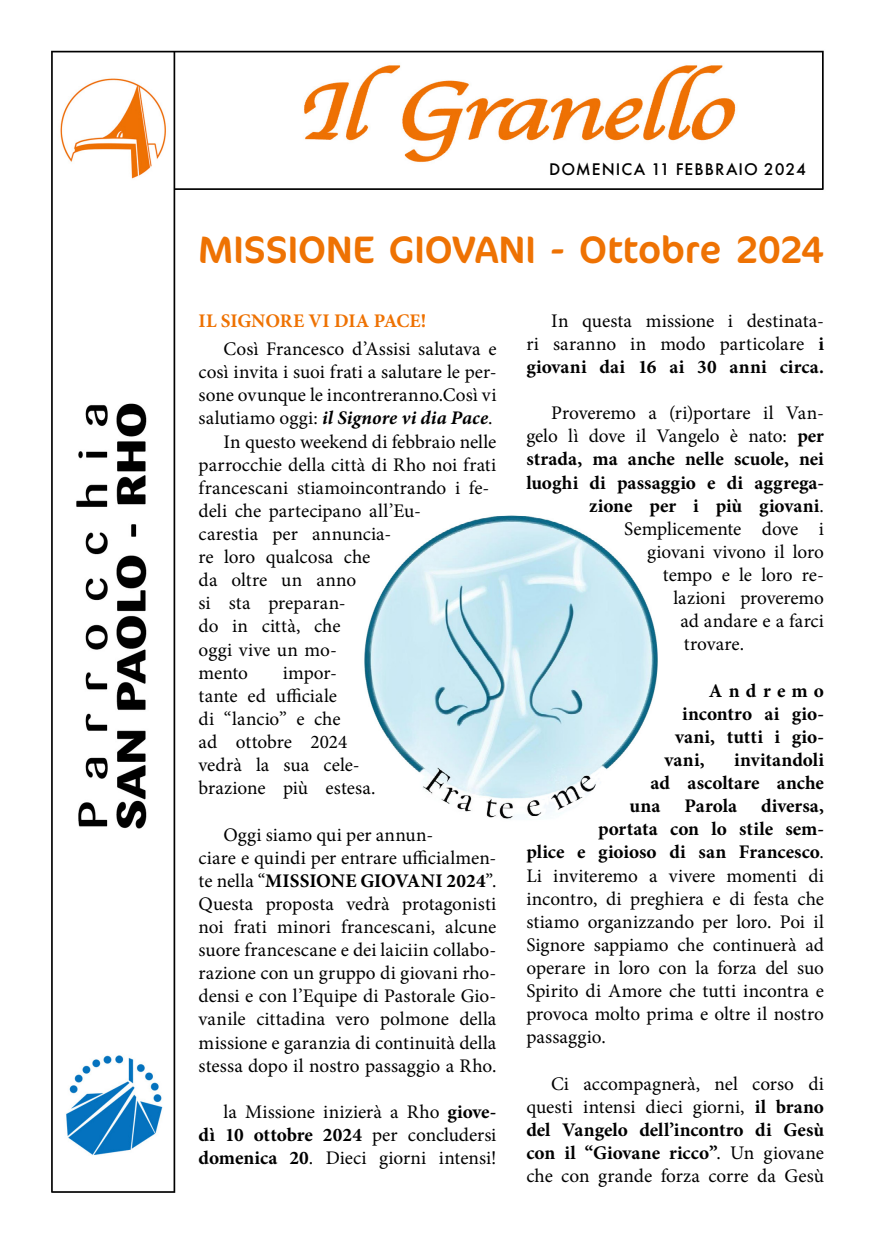
<style>
.page{position:relative;width:874px;height:1241px;background:#fff}
.page>*{position:absolute;margin:0;border:0;box-sizing:border-box;transform-origin:0 0}
.t1{font:38.5px "Cocon Pro";color:#ee7203}
.t2{font:19.25px/23.1px "Minion Pro";color:#000;text-align:justify}
.t3{font:700 19.25px "Minion Pro";letter-spacing:.005em;color:#000}
.t4{font:italic 700 19.25px "Minion Pro";letter-spacing:.005em;color:#000}
.t5{font:700 19.25px "Minion Pro";letter-spacing:-.01em;color:#ee7203}
.t6{font:700 19.25px "Minion Pro";letter-spacing:.32em;color:#000}
.t7{font:500 17.5px "Futura PT";letter-spacing:.06em;color:#000}
.s1{font-weight:400;font-style:normal}
.s2{font-weight:700}
.s3{font-weight:400}
</style>
<div class="page">
<img style="left:51px;top:50px;width:773px;height:1143px">
<img style="left:358px;top:508px;width:306px;height:315px">
<p class="t7" style="left:549px;top:158px;width:258px">DOMENICA 11 FEBBRAIO 2024</p>
<h1 class="t1" style="left:198px;top:224px;width:627px">MISSIONE GIOVANI - Ottobre 2024</h1>
<p class="t5" style="left:198px;top:307px;width:229px">IL SIGNORE VI DIA PACE!</p>
<p class="t2" style="left:223px;top:337px;width:274px">Così Francesco d’Assisi salutava e</p>
<p class="t2" style="left:198px;top:360px;width:299px">così invita i suoi frati a salutare le per-</p>
<p class="t2" style="left:198px;top:383px;width:299px">sone ovunque le incontreranno.Così vi</p>
<p class="t4" style="left:198px;top:404px;width:295px"><span class="s1">salutiamo oggi:</span> il Signore vi dia Pace<span class="s1">.</span></p>
<p class="t2" style="left:223px;top:430px;width:274px">In questo weekend di febbraio nelle</p>
<p class="t2" style="left:198px;top:453px;width:299px">parrocchie della città di Rho noi frati</p>
<p class="t2" style="left:198px;top:476px;width:292px">francescani stiamoincontrando i fe-</p>
<p class="t2" style="left:198px;top:499px;width:224px">deli che partecipano all’Eu-</p>
<p class="t2" style="left:198px;top:522px;width:194px">carestia per annuncia-</p>
<p class="t2" style="left:198px;top:545px;width:173px">re loro qualcosa che</p>
<p class="t2" style="left:198px;top:568px;width:159px">da oltre un anno</p>
<p class="t2" style="left:198px;top:591px;width:148px">si sta preparan-</p>
<p class="t2" style="left:198px;top:614px;width:143px">do in città, che</p>
<p class="t2" style="left:198px;top:638px;width:140px">oggi vive un mo-</p>
<p class="t2" style="left:198px;top:661px;width:51px">mento</p>
<p class="t2" style="left:198px;top:661px;width:178px;text-align:left;text-indent:84px">impor&shy;tante ed ufficiale<br>di “lancio” e che<br>ad ottobre 2024 vedrà la sua cele&shy;brazione più estesa.</p>
<p class="t2" style="left:198px;top:822px;width:299px;text-align:left;text-indent:25px">Oggi siamo qui per annun-<br>ciare e quindi per entrare ufficialmen&shy;te nella “<span class="s2">MISSIONE GIOVANI 2024</span>”.<br>Questa proposta vedrà protagonisti noi frati minori francescani, alcune suore francescane e dei laiciin collabo&shy;razione con un gruppo di giovani rho&shy;densi e con l’Equipe di Pastorale Gio&shy;vanile cittadina vero polmone della missione e garanzia di continuità della stessa dopo il nostro passaggio a Rho.</p>
<p class="t2" style="left:198px;top:1100px;width:299px;text-indent:25px">la Missione inizierà a Rho <span class="s2">giove&shy;dì 10 ottobre 2024</span> per concludersi <span class="s2">domenica 20</span>. Dieci giorni intensi!</p>
<p class="t2" style="left:526px;top:309px;width:299px;text-indent:25px">In questa missione i destinata&shy;ri saranno in modo particolare <span class="s2">i giovani dai 16 ai 30 anni circa.</span></p>
<p class="t2" style="left:551px;top:401px;width:274px">Proveremo a (ri)portare il Van-</p>
<p class="t2" style="left:526px;top:424px;width:299px">gelo lì dove il Vangelo è nato: <span class="s2">per</span></p>
<p class="t3" style="left:526px;top:445px;width:299px">strada, ma anche nelle scuole, nei</p>
<p class="t3" style="left:526px;top:469px;width:299px">luoghi di passaggio e di aggrega-</p>
<p class="t3" style="left:589px;top:492px;width:236px">zione per i più giovani<span class="s3">.</span></p>
<p class="t2" style="left:624px;top:517px;width:201px">Semplicemente dove i</p>
<p class="t2" style="left:646px;top:540px;width:178px">giovani vivono il loro</p>
<p class="t2" style="left:662px;top:563px;width:163px">tempo e le loro re-</p>
<p class="t2" style="left:673px;top:586px;width:152px">lazioni proveremo</p>
<p class="t2" style="left:680px;top:609px;width:145px">ad andare e a farci</p>
<p class="t2" style="left:683px;top:632px;width:62px">trovare.</p>
<p class="t6" style="left:708px;top:676px;width:117px">Andremo</p>
<p class="t3" style="left:681px;top:700px;width:143px">incontro ai gio-</p>
<p class="t3" style="left:674px;top:723px;width:150px">vani, tutti i gio-</p>
<p class="t3" style="left:664px;top:746px;width:41px">vani,</p>
<p class="t3" style="left:733px;top:746px;width:91px">invitandoli</p>
<p class="t3" style="left:650px;top:769px;width:175px">ad ascoltare anche</p>
<p class="t3" style="left:629px;top:792px;width:196px">una Parola diversa,</p>
<p class="t3" style="left:597px;top:815px;width:227px">portata con lo stile sem-</p>
<p class="t3" style="left:526px;top:838px;width:299px">plice e gioioso di san Francesco<span class="s3">.</span></p>
<p class="t2" style="left:526px;top:863px;width:299px">Li inviteremo a vivere momenti di</p>
<p class="t2" style="left:526px;top:886px;width:299px">incontro, di preghiera e di festa che</p>
<p class="t2" style="left:526px;top:910px;width:299px">stiamo organizzando per loro. Poi il</p>
<p class="t2" style="left:526px;top:933px;width:299px">Signore sappiamo che continuerà ad</p>
<p class="t2" style="left:526px;top:956px;width:299px">operare in loro con la forza del suo</p>
<p class="t2" style="left:526px;top:979px;width:299px">Spirito di Amore che tutti incontra e</p>
<p class="t2" style="left:526px;top:1002px;width:299px">provoca molto prima e oltre il nostro</p>
<p class="t2" style="left:526px;top:1025px;width:81px">passaggio.</p>
<p class="t2" style="left:526px;top:1071px;width:299px;text-indent:25px">Ci accompagnerà, nel corso di questi intensi dieci giorni, <span class="s2">il brano del Vangelo dell’incontro di Gesù con il “Giovane ricco”</span>. Un giovane che con grande forza corre da Gesù</p>
</div>
